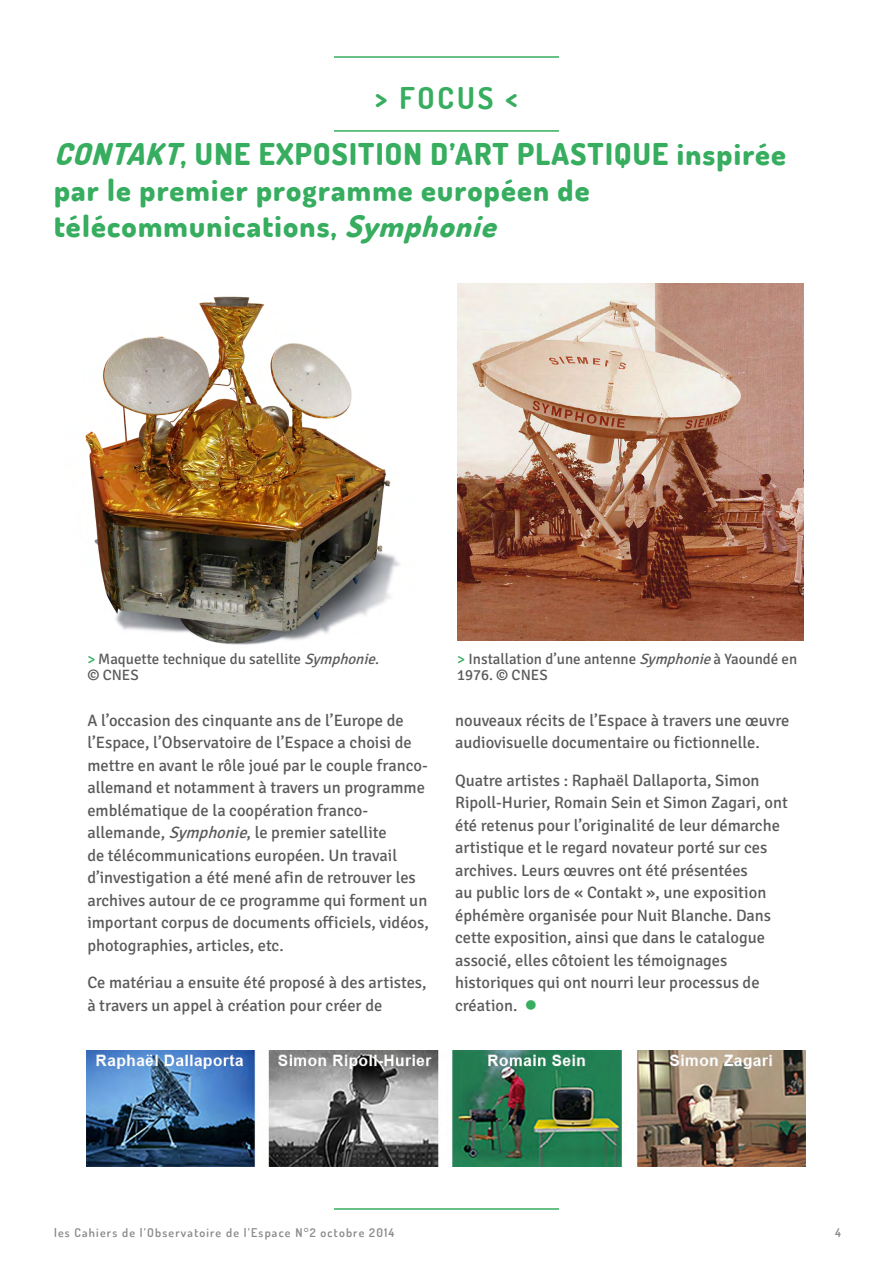
<style>
.page{position:relative;width:893px;height:1263px;background:#fff}
.page>*{position:absolute;margin:0;border:0;box-sizing:border-box;transform-origin:0 0}
.t1{font:800 30px/56.1px "Dosis";letter-spacing:.04em;color:#36ad5f}
.t2{font:700 30px "Dosis";color:#36ad5f}
.t3{font:16.5px/22.5px "Signika";color:#5a5a5a}
.t4{font:15px/16.5px "Signika";color:#5a5a5a}
.t5{font:600 12px "Dosis";letter-spacing:.1em;color:#888}
.s1{font-weight:700}
.s2{font-style:italic}
.s3{color:#36ad5f}
</style>
<div class="page">
<hr style="left:334px;top:130px;width:225px;height:2px;background:#36ad5f">
<hr style="left:334px;top:56px;width:225px;height:2px;background:#36ad5f">
<hr style="left:334px;top:1208px;width:225px;height:2px;background:#36ad5f">
<img style="left:85px;top:296px;width:315px;height:349px">
<img style="left:458px;top:284px;width:345px;height:357px">
<img style="left:86px;top:1050px;width:719px;height:116px">
<h1 class="t2" style="left:375px;top:78px;width:62px">&gt; FOCUS</h1>
<h1 class="t1" style="left:54px;top:69px;width:734px;text-indent:452px"><span class="s1">&lt;<br></span><span class="s2">Contakt</span>, une exposition d’art plastique inspirée</h1>
<h1 class="t1" style="left:54px;top:171px;width:537px;line-height:36px">par le premier programme européen de télécommunications, <span class="s2">Symphonie</span></h1>
<p class="t4" style="left:87px;top:651px;width:294px"><span class="s3">&gt;</span> Maquette technique du satellite <span class="s2">Symphonie</span>. © CNES</p>
<p class="t4" style="left:457px;top:651px;width:342px"><span class="s3">&gt;</span> Installation d’une antenne <span class="s2">Symphonie</span>à Yaoundé en<br>1976. © CNES</p>
<p class="t3" style="left:87px;top:709px;width:343px">A l’occasion des cinquante ans de l’Europe de l’Espace, l’Observatoire de l’Espace a choisi de mettre en avant le rôle joué par le couple franco&shy;allemand et notamment à travers un programme emblématique de la coopération franco&shy;allemande, <span class="s2">Symphonie</span>, le premier satellite<br>de télécommunications européen. Un travail d’investigation a été mené afin de retrouver les archives autour de ce programme qui forment un important corpus de documents officiels, vidéos, photographies, articles, etc.</p>
<p class="t3" style="left:87px;top:971px;width:341px">Ce matériau a ensuite été proposé à des artistes, à travers un appel à création pour créer de</p>
<p class="t3" style="left:455px;top:709px;width:336px">nouveaux récits de l’Espace à travers une œuvre audiovisuelle documentaire ou fictionnelle.</p>
<p class="t3" style="left:455px;top:769px;width:334px">Quatre artistes : Raphaël Dallaporta, Simon Ripoll-Hurier, Romain Sein et Simon Zagari, ont été retenus pour l’originalité de leur démarche artistique et le regard novateur porté sur ces archives. Leurs œuvres ont été présentées<br>au public lors de « Contakt », une exposition éphémère organisée pour Nuit Blanche. Dans cette exposition, ainsi que dans le catalogue associé, elles côtoient les témoignages historiques qui ont nourri leur processus de création. <span class="s3">●</span></p>
<p class="t5" style="left:54px;top:1224px;width:342px">les Cahiers de l’Observatoire de l’Espace N°2 octobre 2014</p>
<p class="t5" style="left:835px;top:1224px;width:7px">4</p>
</div>
